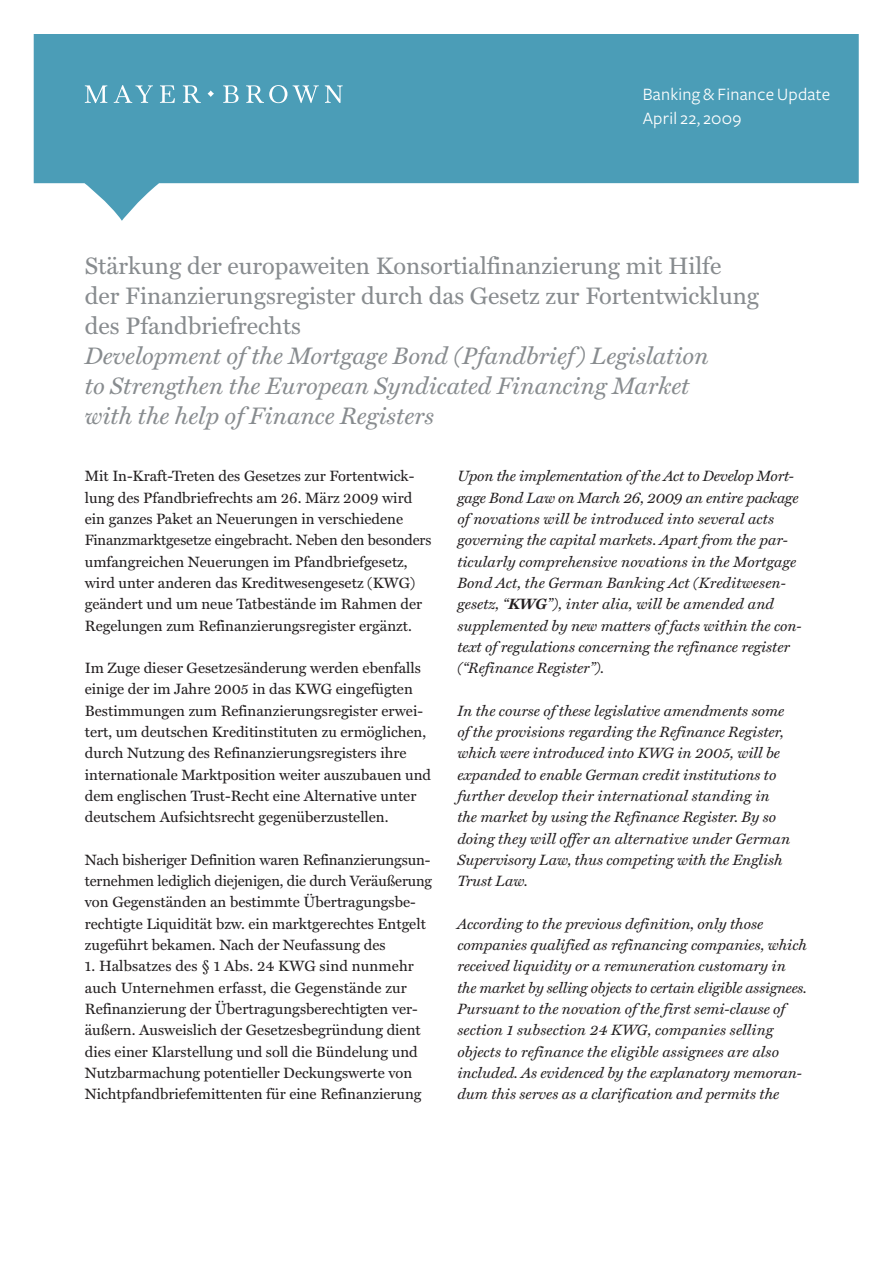
<style>
.page{position:relative;width:893px;height:1263px;background:#fff}
.page>*{position:absolute;margin:0;border:0;box-sizing:border-box;transform-origin:0 0}
.t1{font:24px/30px "Miller Text";color:#888c8f}
.t2{font:italic 24px/30px "Miller Text";color:#888c8f}
.t3{font:18px/24px "Freight Sans";letter-spacing:.015em;color:#fff}
.t4{font:15px/21.3px "Miller Text";color:#231f20}
.t5{font:italic 15px/21.3px "Miller Text";color:#231f20}
.s1{font-weight:700}
</style>
<div class="page">
<svg style="left:34px;top:34px;width:825px;height:187px;fill:#4b9db7"></svg>
<svg style="left:85px;top:85px;width:258px;height:18px;background:#72b2c6"></svg>
<p class="t3" style="left:643px;top:84px;width:189px">Banking &amp; Finance Update<br>April 22, 2009</p>
<h1 class="t1" style="left:85px;top:252px;width:676px">Stärkung der europaweiten Konsortialfinanzierung mit Hilfe der Finanzierungsregister durch das Gesetz zur Fortentwicklung des Pfandbriefrechts</h1>
<h1 class="t2" style="left:85px;top:342px;width:625px">Development of the Mortgage Bond (Pfandbrief) Legislation to Strengthen the European Syndicated Financing Market with the help of Finance Registers</h1>
<p class="t4" style="left:85px;top:467px;width:348px">Mit In-Kraft-Treten des Gesetzes zur Fortentwick&shy;lung des Pfandbriefrechts am 26. März 2009 wird ein ganzes Paket an Neuerungen in verschiedene Finanzmarktgesetze eingebracht. Neben den besonders umfangreichen Neuerungen im Pfandbriefgesetz, wird unter anderen das Kreditwesengesetz (KWG) geändert und um neue Tatbestände im Rahmen der Regelungen zum Refinanzierungsregister ergänzt.</p>
<p class="t4" style="left:85px;top:659px;width:348px">Im Zuge dieser Gesetzesänderung werden ebenfalls einige der im Jahre 2005 in das KWG eingefügten Bestimmungen zum Refinanzierungsregister erwei&shy;tert, um deutschen Kreditinstituten zu ermöglichen, durch Nutzung des Refinanzierungsregisters ihre internationale Marktposition weiter auszubauen und dem englischen Trust-Recht eine Alternative unter deutschem Aufsichtsrecht gegenüberzustellen.</p>
<p class="t4" style="left:85px;top:850px;width:349px">Nach bisheriger Definition waren Refinanzierungsun&shy;ternehmen lediglich diejenigen, die durch Veräußerung von Gegenständen an bestimmte Übertragungsbe&shy;rechtigte Liquidität bzw. ein marktgerechtes Entgelt zugeführt bekamen. Nach der Neufassung des</p>
<p class="t4" style="left:85px;top:957px;width:338px">1. Halbsatzes des § 1 Abs. 24 KWG sind nunmehr auch Unternehmen erfasst, die Gegenstände zur Refinanzierung der Übertragungsberechtigten ver&shy;äußern. Ausweislich der Gesetzesbegründung dient dies einer Klarstellung und soll die Bündelung und Nutzbarmachung potentieller Deckungswerte von Nichtpfandbriefemittenten für eine Refinanzierung</p>
<p class="t5" style="left:457px;top:467px;width:346px">Upon the implementation of the Act to Develop Mort&shy;gage Bond Law on March 26, 2009 an entire package of novations will be introduced into several acts governing the capital markets. Apart from the par&shy;ticularly comprehensive novations in the Mortgage Bond Act, the German Banking Act (Kreditwesen&shy;gesetz, “<span class="s1">KWG</span>”), inter alia, will be amended and supplemented by new matters of facts within the con&shy;text of regulations concerning the refinance register (“Refinance Register”).</p>
<p class="t5" style="left:457px;top:701px;width:334px">In the course of these legislative amendments some of the provisions regarding the Refinance Register, which were introduced into KWG in 2005, will be expanded to enable German credit institutions to further develop their international standing in the market by using the Refinance Register. By so doing they will offer an alternative under German Supervisory Law, thus competing with the English Trust Law.</p>
<p class="t5" style="left:457px;top:914px;width:351px">According to the previous definition, only those companies qualified as refinancing companies, which received liquidity or a remuneration customary in the market by selling objects to certain eligible assignees.<br>Pursuant to the novation of the first semi-clause of section 1 subsection 24 KWG, companies selling objects to refinance the eligible assignees are also included. As evidenced by the explanatory memoran&shy;dum this serves as a clarification and permits the</p>
</div>
